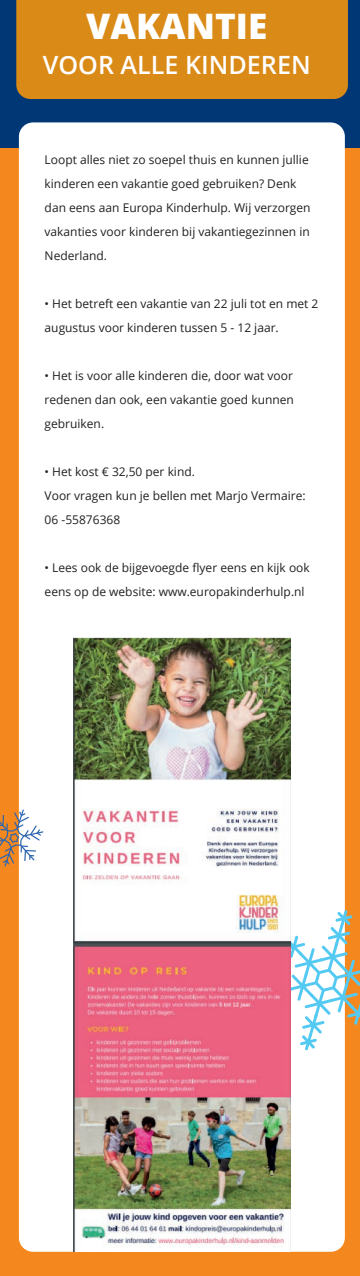
<style>
.page{position:relative;width:360px;height:1276px;background:#fff}
.page>*{position:absolute;margin:0;border:0;box-sizing:border-box;transform-origin:0 0}
.t1{font:800 35.1px "Open Sans";color:#fff}
.t2{font:600 25.1px "Open Sans";color:#fff}
.t3{font:12px/24px "Open Sans";color:#231f20}
</style>
<div class="page">
<div style="left:0;top:0;width:360px;height:148px;background:#013775"></div>
<div style="left:0;top:148px;width:360px;height:1128px;background:#f5871f"></div>
<div style="left:19px;top:122px;width:326px;height:1129px;background:#fff;border-radius:14px"></div>
<div style="left:16px;top:0;width:332px;height:99px;background:#da8a16"></div>
<svg style="left:290px;top:910px;width:70px;height:140px"></svg>
<svg style="left:0;top:809px;width:43px;height:57px"></svg>
<img style="left:74px;top:638px;width:216px;height:613px">
<h1 class="t1" style="left:86px;top:-1px;width:183px">VAKANTIE</h1>
<h2 class="t2" style="left:43px;top:48px;width:269px">VOOR ALLE KINDEREN</h2>
<p class="t3" style="left:45px;top:148px;width:267px">Loopt alles niet zo soepel thuis en kunnen jullie kinderen een vakantie goed gebruiken? Denk dan eens aan Europa Kinderhulp. Wij verzorgen vakanties voor kinderen bij vakantiegezinnen in Nederland.</p>
<p class="t3" style="left:45px;top:292px;width:275px">• Het betreft een vakantie van 22 juli tot en met 2 augustus voor kinderen tussen 5 - 12 jaar.</p>
<p class="t3" style="left:45px;top:364px;width:251px;text-align:justify">• Het is voor alle kinderen die, door wat voor redenen dan ook, een vakantie goed kunnen gebruiken.</p>
<p class="t3" style="left:45px;top:460px;width:262px">• Het kost € 32,50 per kind.<br>Voor vragen kun je bellen met Marjo Vermaire:<br>06 -55876368</p>
<p class="t3" style="left:45px;top:556px;width:267px">• Lees ook de bijgevoegde flyer eens en kijk ook eens op de website: www.europakinderhulp.nl</p>
</div>
